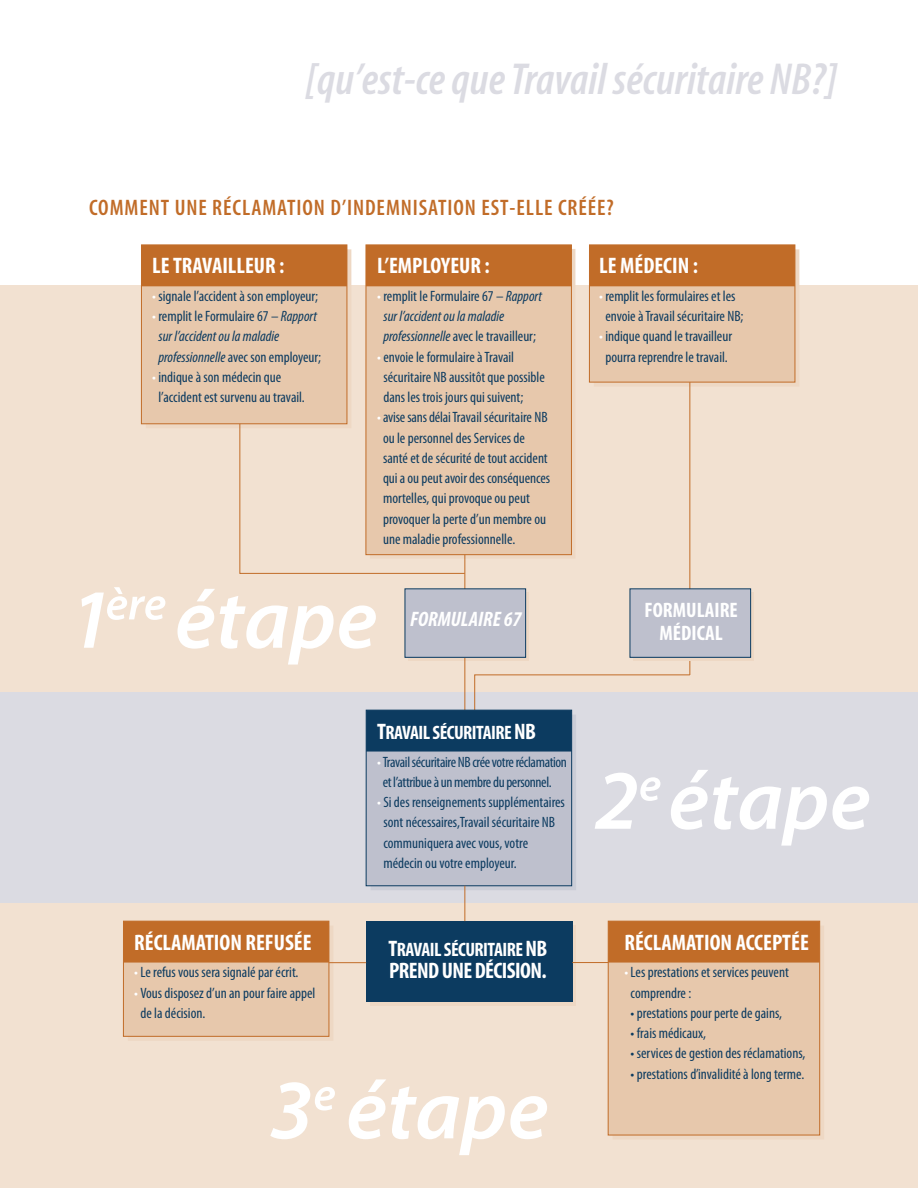
<style>
.page{position:relative;width:918px;height:1188px;background:#fff}
.page>*{position:absolute;margin:0;border:0;box-sizing:border-box;transform-origin:0 0}
.t1{font:italic 600 condensed 45px "Myriad";color:#dbdbe2}
.t2{font:700 condensed 22.5px "Myriad Pro";color:#fff}
.t3{font:600 condensed 22.5px "Myriad";letter-spacing:.04em;color:#c16c28}
.t4{font:700 condensed 22.5px "Myriad Pro";letter-spacing:-.025em;color:#fff}
.t5{font:700 condensed 21px/22.5px "Myriad Pro";color:#fff;text-align:center}
.t6{font:italic 700 condensed 21px "Myriad Pro";color:#fff}
.t7{font:700 condensed 19.5px "Myriad Pro";letter-spacing:-.025em;color:#fff}
.t8{font:condensed 15px/20.2px "Myriad Pro";color:#0c3b60}
.t9{font:italic condensed 15px/20.2px "Myriad Pro";color:#0c3b60}
.t10{font:condensed 15px/20.2px "Myriad Pro";letter-spacing:-.025em;color:#0c3b60}
.s1{color:#fff}
.s2{font-style:normal;color:#fff}
.s3{font-style:normal}
.s4{font-size:22.5px}
</style>
<div class="page">
<div style="left:0;top:692px;width:918px;height:214px;background:#dbdbe2"></div>
<div style="left:0;top:286px;width:918px;height:406px;background:#f2e1d1"></div>
<div style="left:0;top:904px;width:918px;height:284px;background:#f2e1d1"></div>
<svg style="left:370px;top:925px;width:206px;height:80px"></svg>
<div style="left:366px;top:921px;width:206px;height:80px;background:#0c3b60"></div>
<div style="left:594px;top:249px;width:205px;height:138px;background:linear-gradient(to right,#eed8c3,#eed8c4)"></div>
<svg style="left:370px;top:249px;width:205px;height:310px;fill:#eed8c4"></svg>
<div style="left:146px;top:249px;width:205px;height:179px;background:linear-gradient(to bottom,#eed8c4,#eed8c4)"></div>
<div style="left:409px;top:592px;width:120px;height:69px;background:linear-gradient(to right,#eed7c3,#eed7c3)"></div>
<div style="left:141px;top:245px;width:206px;height:179px;background:#e7c8ac"></div>
<div style="left:141px;top:245px;width:206px;height:179px;border:1px solid #c16c28"></div>
<div style="left:589px;top:245px;width:206px;height:137px;background:#e7c8ac"></div>
<div style="left:589px;top:245px;width:206px;height:137px;border:1px solid #c16c28"></div>
<div style="left:366px;top:245px;width:205px;height:310px;background:#e7c8ac"></div>
<svg style="left:239px;top:423px;width:227px;height:151px"></svg>
<hr style="left:464px;top:555px;width:1px;height:34px;background:#c16c28">
<svg style="left:474px;top:659px;width:217px;height:52px"></svg>
<hr style="left:464px;top:657px;width:1px;height:53px;background:#c16c28">
<hr style="left:689px;top:382px;width:1px;height:239px;background:#c16c28">
<div style="left:405px;top:589px;width:121px;height:68px;background:#bec0cd"></div>
<div style="left:405px;top:588px;width:121px;height:70px;border:1px solid #0c3b60"></div>
<div style="left:634px;top:592px;width:120px;height:69px;background:linear-gradient(to right,#eed8c4,#eed8c4)"></div>
<div style="left:630px;top:589px;width:121px;height:68px;background:#bec0cd"></div>
<div style="left:630px;top:588px;width:121px;height:70px;border:1px solid #0c3b60"></div>
<div style="left:141px;top:245px;width:206px;height:41px;background:#c16c28"></div>
<div style="left:366px;top:245px;width:205px;height:41px;background:#c16c28"></div>
<div style="left:589px;top:245px;width:206px;height:41px;background:#c16c28"></div>
<div style="left:371px;top:715px;width:205px;height:175px;background:linear-gradient(to right,#cbcdd6,#cbcdd7)"></div>
<div style="left:366px;top:710px;width:206px;height:176px;background:#bec0cd"></div>
<div style="left:366px;top:710px;width:206px;height:176px;border:1px solid #0c3b60"></div>
<div style="left:366px;top:710px;width:206px;height:42px;background:#0c3b60"></div>
<div style="left:613px;top:926px;width:211px;height:213px;background:linear-gradient(to right,#eed8c4,#eed8c4)"></div>
<div style="left:128px;top:926px;width:205px;height:115px;background:#eed8c4"></div>
<div style="left:123px;top:921px;width:206px;height:115px;background:#e7c8ac"></div>
<div style="left:123px;top:921px;width:206px;height:116px;border:1px solid #c16c28"></div>
<div style="left:608px;top:921px;width:212px;height:214px;background:#e7c8ac"></div>
<div style="left:608px;top:921px;width:212px;height:214px;border:1px solid #c16c28"></div>
<div style="left:123px;top:921px;width:206px;height:42px;background:#c16c28"></div>
<div style="left:608px;top:921px;width:212px;height:42px;background:#c16c28"></div>
<hr style="left:329px;top:962px;width:37px;height:1px;background:#c16c28">
<hr style="left:572px;top:962px;width:36px;height:1px;background:#c16c28">
<hr style="left:464px;top:886px;width:1px;height:35px;background:#c16c28">
<svg style="left:82px;top:587px;width:83px;height:61px"></svg>
<svg style="left:177px;top:589px;width:199px;height:76px"></svg>
<svg style="left:595px;top:773px;width:65px;height:56px"></svg>
<svg style="left:671px;top:770px;width:198px;height:76px"></svg>
<svg style="left:270px;top:1082px;width:65px;height:57px"></svg>
<svg style="left:349px;top:1079px;width:198px;height:76px"></svg>
<h1 class="t1" style="left:306px;top:62px;width:533px">[qu’est-ce que Travail sécuritaire NB?]</h1>
<h2 class="t3" style="left:89px;top:199px;width:526px">COMMENT UNE RÉCLAMATION D’INDEMNISATION EST-ELLE CRÉÉE?</h2>
<h2 class="t2" style="left:152px;top:257px;width:134px">LE TRAVAILLEUR :</h2>
<p class="t8" style="left:152px;top:287px;width:167px"><span class="s1">•</span> signale l’accident à son employeur;</p>
<p class="t9" style="left:158px;top:307px;width:164px;text-indent:-6px"><span class="s2">•</span> <span class="s3">remplit le Formulaire 67 –</span> Rapport sur l’accident ou la maladie professionnelle <span class="s3">avec son employeur;</span></p>
<p class="t8" style="left:158px;top:368px;width:148px;text-indent:-6px"><span class="s1">•</span> indique à son médecin que l’accident est survenu au travail.</p>
<h2 class="t2" style="left:134px;top:933px;width:179px">RÉCLAMATION REFUSÉE</h2>
<p class="t8" style="left:134px;top:964px;width:166px"><span class="s1">•</span> Le refus vous sera signalé par écrit.</p>
<p class="t8" style="left:140px;top:984px;width:177px;text-indent:-6px"><span class="s1">•</span> Vous disposez d’un an pour faire appel de la décision.</p>
<h2 class="t2" style="left:377px;top:257px;width:114px">L’EMPLOYEUR :</h2>
<p class="t9" style="left:383px;top:287px;width:160px;text-indent:-6px"><span class="s2">•</span> <span class="s3">remplit le Formulaire 67 –</span> Rapport sur l’accident ou la maladie professionnelle <span class="s3">avec le travailleur;</span></p>
<p class="t8" style="left:383px;top:348px;width:163px;text-indent:-6px"><span class="s1">•</span> envoie le formulaire à Travail sécuritaire NB aussitôt que possible dans les trois jours qui suivent;</p>
<p class="t8" style="left:383px;top:409px;width:169px;text-indent:-6px"><span class="s1">•</span> avise sans délai Travail sécuritaire NB ou le personnel des Services de santé et de sécurité de tout accident qui a ou peut avoir des conséquences mortelles, qui provoque ou peut provoquer la perte d’un membre ou une maladie professionnelle.</p>
<h3 class="t6" style="left:410px;top:611px;width:113px">FORMULAIRE 67</h3>
<h3 class="t7" style="left:377px;top:725px;width:160px"><span class="s4">T</span>RAVAIL SÉCURITAIRE <span class="s4">NB</span></h3>
<p class="t10" style="left:383px;top:753px;width:186px;text-indent:-5px"><span class="s1">•</span> Travail sécuritaire NB crée votre réclamation et l’attribue à un membre du personnel.</p>
<p class="t8" style="left:383px;top:794px;width:183px;text-indent:-6px"><span class="s1">•</span> Si des renseignements supplémentaires sont nécessaires,Travail sécuritaire NB communiquera avec vous, votre médecin ou votre employeur.</p>
<h3 class="t7" style="left:389px;top:942px;width:160px"><span class="s4">T</span>RAVAIL SÉCURITAIRE <span class="s4">NB</span></h3>
<h2 class="t4" style="left:389px;top:962px;width:159px">PREND UNE DÉCISION.</h2>
<h2 class="t2" style="left:599px;top:257px;width:100px">LE MÉDECIN :</h2>
<p class="t8" style="left:599px;top:287px;width:146px;text-align:center"><span class="s1">•</span> remplit les formulaires et les envoie à Travail sécuritaire NB;</p>
<p class="t8" style="left:599px;top:328px;width:134px;text-align:center"><span class="s1">•</span> indique quand le travailleur pourra reprendre le travail.</p>
<h3 class="t5" style="left:645px;top:601px;width:95px">FORMULAIRE<br>MÉDICAL</h3>
<h2 class="t2" style="left:624px;top:933px;width:186px">RÉCLAMATION ACCEPTÉE</h2>
<p class="t8" style="left:631px;top:964px;width:160px;text-indent:-6px"><span class="s1">•</span> Les prestations et services peuvent comprendre :</p>
<p class="t8" style="left:631px;top:1004px;width:153px">• prestations pour perte de gains,</p>
<p class="t8" style="left:631px;top:1024px;width:77px">• frais médicaux,</p>
<p class="t8" style="left:631px;top:1045px;width:176px">• services de gestion des réclamations,</p>
<p class="t8" style="left:631px;top:1065px;width:175px">• prestations d’invalidité à long terme.</p>
</div>
